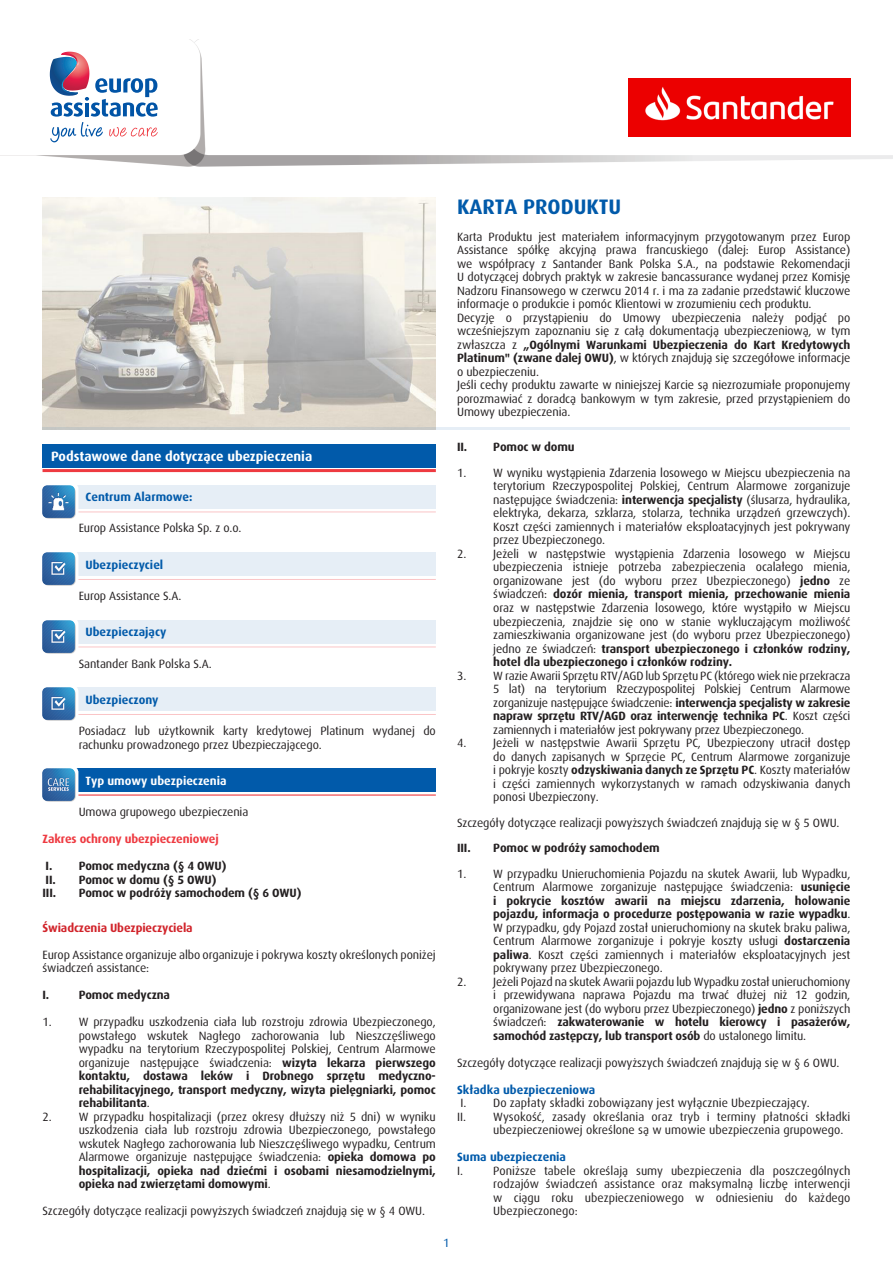
<style>
.page{position:relative;width:893px;height:1263px;background:#fff}
.page>*{position:absolute;margin:0;border:0;box-sizing:border-box;transform-origin:0 0}
.t1{font:700 21px "Dax Pro";color:#015aaa}
.tyt{font:700 13.5px "Dax Pro";color:#fff}
.Paragraph_EA_1{font:12px/13.5px "Dax Pro";letter-spacing:-.01em;color:#231f20;text-align:justify}
.Paragraph_EA_1-2{font:700 12px "Dax Pro";letter-spacing:-.01em;color:#231f20}
.Paragraph_EA_1-3{font:700 12px "Dax Pro";color:#015aaa}
.Paragraph_EA_1-4{font:700 12px "Dax Pro";letter-spacing:-.01em;color:#ee3a41}
.Paragraph_EA_1-5{font:700 12px "Dax Pro";letter-spacing:-.01em;color:#d1232a}
.t2{font:700 12px "Dax Pro";color:#fff}
.tyt-2{font:12px "Dax Pro";color:#015aaa}
.s1{font-weight:700}
</style>
<div class="page">
<img style="left:43px;top:198px;width:393px;height:229px">
<img style="left:0;top:40px;width:893px;height:126px">
<svg style="left:50px;top:52px;width:108px;height:90px"></svg>
<div style="left:54px;top:485px;width:382px;height:23px;background:#e6eef6"></div>
<div style="left:43px;top:483px;width:35px;height:36px;background:#fff;border-radius:5px"></div>
<img style="left:43px;top:485px;width:33px;height:33px">
<hr style="left:78px;top:512px;width:358px;height:1px;background:#ee3a41">
<div style="left:54px;top:553px;width:382px;height:23px;background:#e6eef6"></div>
<svg style="left:43px;top:551px;width:35px;height:35px"></svg>
<img style="left:43px;top:553px;width:33px;height:33px">
<hr style="left:78px;top:579px;width:358px;height:1px;background:#ee3a41">
<div style="left:54px;top:620px;width:382px;height:23px;background:#e6eef6"></div>
<div style="left:43px;top:618px;width:35px;height:36px;background:#fff;border-radius:5px"></div>
<img style="left:43px;top:620px;width:33px;height:33px">
<hr style="left:78px;top:647px;width:358px;height:1px;background:#ee3a41">
<div style="left:54px;top:688px;width:382px;height:23px;background:#e6eef6"></div>
<svg style="left:43px;top:686px;width:35px;height:35px"></svg>
<img style="left:43px;top:688px;width:33px;height:33px">
<hr style="left:78px;top:714px;width:358px;height:1px;background:#ee3a41">
<div style="left:54px;top:769px;width:382px;height:23px;background:#015aaa"></div>
<svg style="left:43px;top:767px;width:35px;height:35px"></svg>
<img style="left:43px;top:769px;width:33px;height:33px">
<hr style="left:78px;top:794px;width:358px;height:2px;background:#ee3a41">
<div style="left:43px;top:444px;width:393px;height:23px;background:#015aaa"></div>
<hr style="left:43px;top:469px;width:393px;height:3px;background:#ee3a41">
<img style="left:629px;top:79px;width:221px;height:57px">
<hr style="left:43px;top:427px;width:807px;height:3px;background:#015aaa">
<p class="t1" style="left:457px;top:193px;width:166px">KARTA PRODUKTU</p>
<p class="Paragraph_EA_1" style="left:457px;top:230px;width:395px">Karta Produktu jest materiałem informacyjnym przygotowanym przez Europ Assistance spółkę akcyjną prawa francuskiego (dalej: Europ Assistance) we współpracy z Santander Bank Polska S.A., na podstawie Rekomendacji U dotyczącej dobrych praktyk w zakresie bancassurance wydanej przez Komisję Nadzoru Finansowego w czerwcu 2014 r. i ma za zadanie przedstawić kluczowe informacje o produkcie i pomóc Klientowi w zrozumieniu cech produktu.</p>
<p class="Paragraph_EA_1" style="left:457px;top:311px;width:395px">Decyzję o przystąpieniu do Umowy ubezpieczenia należy podjąć po wcześniejszym zapoznaniu się z całą dokumentacją ubezpieczeniową, w tym zwłaszcza z <span class="s1">„Ogólnymi Warunkami Ubezpieczenia do Kart Kredytowych Platinum" (zwane dalej OWU)</span>, w których znajdują się szczegółowe informacje o ubezpieczeniu.</p>
<p class="Paragraph_EA_1" style="left:457px;top:378px;width:395px">Jeśli cechy produktu zawarte w niniejszej Karcie są niezrozumiałe proponujemy porozmawiać z doradcą bankowym w tym zakresie, przed przystąpieniem do Umowy ubezpieczenia.</p>
<p class="tyt" style="left:51px;top:448px;width:263px">Podstawowe dane dotyczące ubezpieczenia</p>
<p class="Paragraph_EA_1-3" style="left:86px;top:489px;width:109px">Centrum Alarmowe:</p>
<p class="Paragraph_EA_1" style="left:79px;top:521px;width:164px">Europ Assistance Polska Sp. z o.o.</p>
<p class="Paragraph_EA_1-3" style="left:86px;top:557px;width:79px">Ubezpieczyciel</p>
<p class="Paragraph_EA_1" style="left:79px;top:589px;width:104px">Europ Assistance S.A.</p>
<p class="Paragraph_EA_1-3" style="left:86px;top:624px;width:82px">Ubezpieczający</p>
<p class="Paragraph_EA_1" style="left:79px;top:656px;width:135px">Santander Bank Polska S.A.</p>
<p class="Paragraph_EA_1-3" style="left:86px;top:692px;width:75px">Ubezpieczony</p>
<p class="Paragraph_EA_1" style="left:79px;top:724px;width:359px">Posiadacz lub użytkownik karty kredytowej Platinum wydanej do rachunku prowadzonego przez Ubezpieczającego.</p>
<p class="t2" style="left:86px;top:773px;width:143px">Typ umowy ubezpieczenia</p>
<p class="Paragraph_EA_1" style="left:79px;top:805px;width:171px">Umowa grupowego ubezpieczenia</p>
<p class="Paragraph_EA_1-4" style="left:43px;top:831px;width:178px">Zakres ochrony ubezpieczeniowej</p>
<p class="Paragraph_EA_1-2" style="left:46px;top:858px;width:182px">I. Pomoc medyczna (§ 4 OWU)</p>
<p class="Paragraph_EA_1-2" style="left:46px;top:872px;width:172px">II. Pomoc w domu (§ 5 OWU)</p>
<p class="Paragraph_EA_1-2" style="left:43px;top:885px;width:15px">III.</p>
<p class="Paragraph_EA_1-2" style="left:79px;top:885px;width:224px">Pomoc w podróży samochodem (§ 6 OWU)</p>
<p class="Paragraph_EA_1-5" style="left:43px;top:920px;width:152px">Świadczenia Ubezpieczyciela</p>
<p class="Paragraph_EA_1" style="left:43px;top:947px;width:395px">Europ Assistance organizuje albo organizuje i pokrywa koszty określonych poniżej świadczeń assistance:</p>
<p class="Paragraph_EA_1-2" style="left:43px;top:987px;width:8px">I.</p>
<p class="Paragraph_EA_1-2" style="left:79px;top:987px;width:93px">Pomoc medyczna</p>
<p class="Paragraph_EA_1" style="left:79px;top:1015px;width:359px;text-indent:-36px">1. W przypadku uszkodzenia ciała lub rozstroju zdrowia Ubezpieczonego, powstałego wskutek Nagłego zachorowania lub Nieszczęśliwego wypadku na terytorium Rzeczypospolitej Polskiej, Centrum Alarmowe organizuje następujące świadczenia: <span class="s1">wizyta lekarza pierwszego kontaktu, dostawa leków i Drobnego sprzętu medyczno&shy;rehabilitacyjnego, transport medyczny, wizyta pielęgniarki, pomoc rehabilitanta</span>.</p>
<p class="Paragraph_EA_1" style="left:79px;top:1109px;width:359px;text-indent:-36px">2. W przypadku hospitalizacji (przez okresy dłuższy niż 5 dni) w wyniku uszkodzenia ciała lub rozstroju zdrowia Ubezpieczonego, powstałego wskutek Nagłego zachorowania lub Nieszczęśliwego wypadku, Centrum Alarmowe organizuje następujące świadczenia: <span class="s1">opieka domowa po hospitalizacji, opieka nad dziećmi i osobami niesamodzielnymi, opieka nad zwierzętami domowymi</span>.</p>
<p class="Paragraph_EA_1" style="left:43px;top:1204px;width:384px">Szczegóły dotyczące realizacji powyższych świadczeń znajdują się w § 4 OWU.</p>
<p class="tyt-2" style="left:443px;top:1235px;width:8px">1</p>
<p class="Paragraph_EA_1-2" style="left:457px;top:440px;width:119px">II. Pomoc w domu</p>
<p class="Paragraph_EA_1" style="left:493px;top:466px;width:359px;text-indent:-36px">1. W wyniku wystąpienia Zdarzenia losowego w Miejscu ubezpieczenia na terytorium Rzeczypospolitej Polskiej, Centrum Alarmowe zorganizuje następujące świadczenia: <span class="s1">interwencja specjalisty</span> (ślusarza, hydraulika, elektryka, dekarza, szklarza, stolarza, technika urządzeń grzewczych).<br>Koszt części zamiennych i materiałów eksploatacyjnych jest pokrywany przez Ubezpieczonego.</p>
<p class="Paragraph_EA_1" style="left:493px;top:547px;width:359px;text-indent:-36px">2. Jeżeli w następstwie wystąpienia Zdarzenia losowego w Miejscu ubezpieczenia istnieje potrzeba zabezpieczenia ocalałego mienia, organizowane jest (do wyboru przez Ubezpieczonego) <span class="s1">jedno</span> ze świadczeń: <span class="s1">dozór mienia, transport mienia, przechowanie mienia </span>oraz w następstwie Zdarzenia losowego, które wystąpiło w Miejscu ubezpieczenia, znajdzie się ono w stanie wykluczającym możliwość zamieszkiwania organizowane jest (do wyboru przez Ubezpieczonego) jedno ze świadczeń: <span class="s1">transport ubezpieczonego i członków rodziny, hotel dla ubezpieczonego i członków rodziny.</span></p>
<p class="Paragraph_EA_1" style="left:493px;top:668px;width:359px;text-indent:-36px">3. W razie Awarii Sprzętu RTV/AGD lub Sprzętu PC (którego wiek nie przekracza 5 lat) na terytorium Rzeczypospolitej Polskiej Centrum Alarmowe zorganizuje następujące świadczenie: <span class="s1">interwencja specjalisty w zakresie napraw sprzętu RTV/AGD oraz interwencję technika PC</span>. Koszt części zamiennych i materiałów jest pokrywany przez Ubezpieczonego.</p>
<p class="Paragraph_EA_1" style="left:493px;top:736px;width:359px;text-indent:-36px">4. Jeżeli w następstwie Awarii Sprzętu PC, Ubezpieczony utracił dostęp do danych zapisanych w Sprzęcie PC, Centrum Alarmowe zorganizuje i pokryje koszty <span class="s1">odzyskiwania danych ze Sprzętu PC</span>. Koszty materiałów i części zamiennych wykorzystanych w ramach odzyskiwania danych ponosi Ubezpieczony.</p>
<p class="Paragraph_EA_1" style="left:457px;top:815px;width:384px">Szczegóły dotyczące realizacji powyższych świadczeń znajdują się w § 5 OWU.</p>
<p class="Paragraph_EA_1-2" style="left:457px;top:840px;width:15px">III.</p>
<p class="Paragraph_EA_1-2" style="left:493px;top:840px;width:168px">Pomoc w podróży samochodem</p>
<p class="Paragraph_EA_1" style="left:493px;top:866px;width:359px;text-indent:-36px">1. W przypadku Unieruchomienia Pojazdu na skutek Awarii, lub Wypadku, Centrum Alarmowe zorganizuje następujące świadczenia: <span class="s1">usunięcie i pokrycie kosztów awarii na miejscu zdarzenia, holowanie pojazdu, informacja o procedurze postępowania w razie wypadku</span>.<br>W przypadku, gdy Pojazd został unieruchomiony na skutek braku paliwa, Centrum Alarmowe zorganizuje i pokryje koszty usługi <span class="s1">dostarczenia paliwa</span>. Koszt części zamiennych i materiałów eksploatacyjnych jest pokrywany przez Ubezpieczonego.</p>
<p class="Paragraph_EA_1" style="left:493px;top:974px;width:359px;text-indent:-36px">2. Jeżeli Pojazd na skutek Awarii pojazdu lub Wypadku został unieruchomiony i przewidywana naprawa Pojazdu ma trwać dłużej niż 12 godzin, organizowane jest (do wyboru przez Ubezpieczonego) <span class="s1">jedno</span> z poniższych świadczeń: <span class="s1">zakwaterowanie w hotelu kierowcy i pasażerów, samochód zastępczy, lub transport osób</span> do ustalonego limitu.</p>
<p class="Paragraph_EA_1" style="left:457px;top:1055px;width:384px">Szczegóły dotyczące realizacji powyższych świadczeń znajdują się w § 6 OWU.</p>
<p class="Paragraph_EA_1-3" style="left:457px;top:1082px;width:140px">Składka ubezpieczeniowa</p>
<p class="Paragraph_EA_1" style="left:460px;top:1096px;width:351px">I. Do zapłaty składki zobowiązany jest wyłącznie Ubezpieczający.</p>
<p class="Paragraph_EA_1" style="left:493px;top:1109px;width:359px;text-indent:-36px">II. Wysokość, zasady określania oraz tryb i terminy płatności składki ubezpieczeniowej określone są w umowie ubezpieczenia grupowego.</p>
<p class="Paragraph_EA_1-3" style="left:457px;top:1149px;width:110px">Suma ubezpieczenia</p>
<p class="Paragraph_EA_1" style="left:457px;top:1163px;width:8px">I.</p>
<p class="Paragraph_EA_1" style="left:493px;top:1163px;width:359px">Poniższe tabele określają sumy ubezpieczenia dla poszczególnych rodzajów świadczeń assistance oraz maksymalną liczbę interwencji w ciągu roku ubezpieczeniowego w odniesieniu do każdego Ubezpieczonego:</p>
</div>
